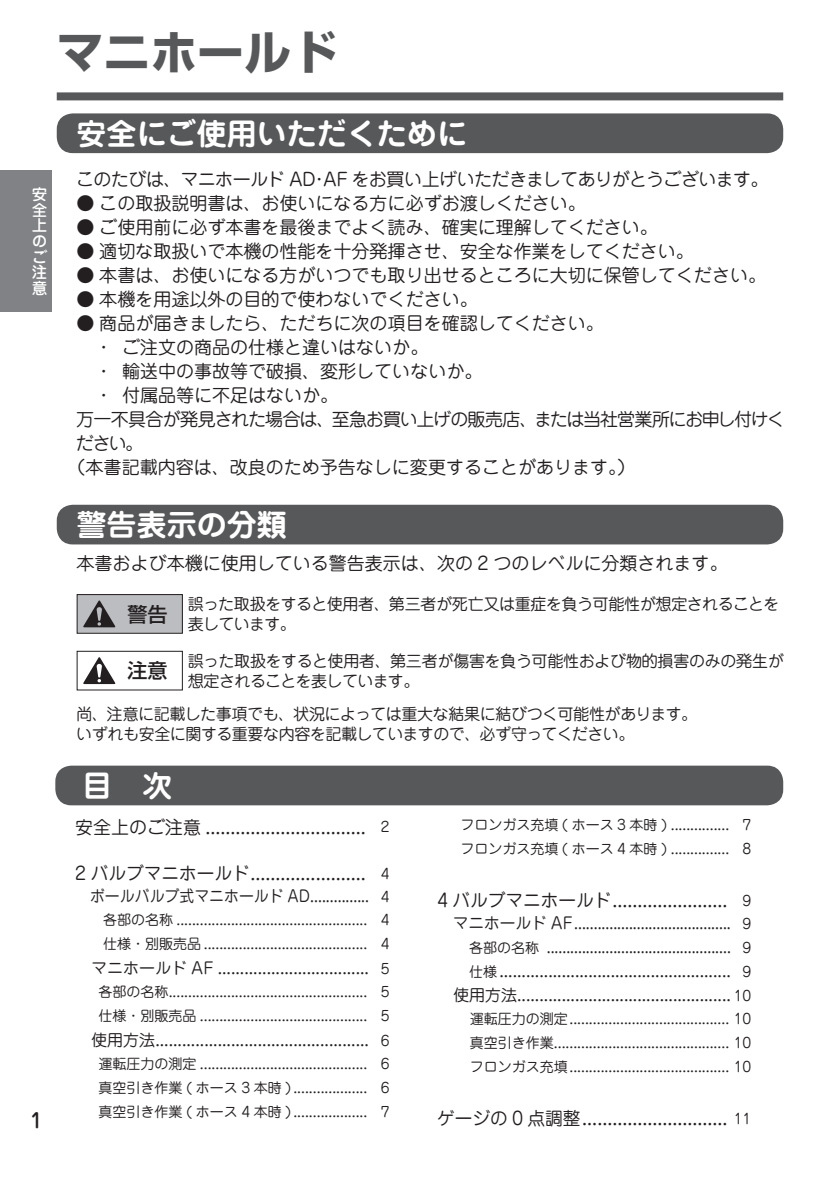
<style>
.page{position:relative;width:840px;height:1191px;background:#fff}
.page>*{position:absolute;margin:0;border:0;box-sizing:border-box;transform-origin:0 0}
.t1{font:700 46.8px "Shin Go Pro";color:#57585a}
.t2{font:700 30px "Jun 501 Pro";color:#fff}
.t3{font:500 20px "Shin Go Pro";color:#231f20}
.t4{font:500 19.8px "Jun 34 Pro";color:#231f20}
.t5{font:18px "Jun 201 Pro";color:#231f20}
.t6{font:18px "Jun 201 Pro";letter-spacing:-.06em;color:#231f20}
.t7{font:18px "Jun 201 Pro";letter-spacing:-.035em;color:#231f20}
.t8{font:16px/24px "Jun 201 Pro";color:#231f20;text-align:right}
.t9{font:16px/20px "Jun 201 Pro";letter-spacing:-.025em;color:#231f20}
.t10{font:16px "Jun 201 Pro";color:#231f20;scale:.93 1}
.t11{font:500 15.6px/15.6px "Jun 34 Pro";color:#fff;text-align:justify}
.t12{font:14px/24px "Jun 201 Pro";color:#231f20}
.s1{font-size:14px}
.s2{font-family:"Jun 34 Pro";font-weight:500}
</style>
<div class="page">
<div style="left:57px;top:92px;width:725px;height:8px;background:#57585a"></div>
<div style="left:55px;top:765px;width:727px;height:40px;background:#57585a;border-radius:16px"></div>
<div style="left:77px;top:594px;width:105px;height:39px;background:#bcbdc0"></div>
<div style="left:77px;top:594px;width:106px;height:40px;border:1px solid #231f20"></div>
<svg style="left:83px;top:600px;width:32px;height:27px"></svg>
<div style="left:57px;top:113px;width:725px;height:40px;background:#57585a;border-radius:16px"></div>
<div style="left:57px;top:505px;width:725px;height:39px;background:#57585a;border-radius:16px"></div>
<div style="left:77px;top:651px;width:106px;height:39px;border:1px solid #231f20"></div>
<svg style="left:83px;top:657px;width:32px;height:27px"></svg>
<div style="left:0;top:170px;width:51px;height:142px;background:#808285"></div>
<h1 class="t1" style="left:57px;top:15px;width:282px">マニホールド</h1>
<p class="t11" style="left:32px;top:185px;width:17px">安全上のご注意</p>
<h3 class="t4" style="left:31px;top:1104px;width:14px">1</h3>
<h2 class="t2" style="left:77px;top:109px;width:391px">安全にご使用いただくために</h2>
<p class="t7" style="left:76px;top:165px;width:693px">このたびは、マニホールド AD･AF をお買い上げいただきましてありがとうございます。</p>
<p class="t5" style="left:77px;top:189px;width:510px">● この取扱説明書は、お使いになる方に必ずお渡しください。</p>
<p class="t5" style="left:77px;top:213px;width:582px">● ご使用前に必ず本書を最後までよく読み、確実に理解してください。</p>
<p class="t5" style="left:77px;top:237px;width:618px">● 適切な取扱いで本機の性能を十分発揮させ、安全な作業をしてください。</p>
<p class="t5" style="left:77px;top:261px;width:690px">● 本書は、お使いになる方がいつでも取り出せるところに大切に保管してください。</p>
<p class="t5" style="left:77px;top:285px;width:402px">● 本機を用途以外の目的で使わないでください。</p>
<p class="t5" style="left:77px;top:309px;width:528px">● 商品が届きましたら、ただちに次の項目を確認してください。</p>
<p class="t5" style="left:95px;top:333px;width:335px">・ ご注文の商品の仕様と違いはないか。</p>
<p class="t5" style="left:95px;top:357px;width:389px">・ 輸送中の事故等で破損、変形していないか。</p>
<p class="t5" style="left:95px;top:381px;width:245px">・ 付属品等に不足はないか。</p>
<p class="t6" style="left:76px;top:405px;width:709px">万一不具合が発見された場合は、至急お買い上げの販売店、または当社営業所にお申し付けく</p>
<p class="t5" style="left:76px;top:429px;width:69px">ださい。</p>
<p class="t5" style="left:68px;top:453px;width:568px">（本書記載内容は、改良のため予告なしに変更することがあります。）</p>
<h2 class="t2" style="left:77px;top:501px;width:211px">警告表示の分類</h2>
<p class="t5" style="left:77px;top:549px;width:652px">本書および本機に使用している警告表示は、次の 2 つのレベルに分類されます。</p>
<h3 class="t3" style="left:127px;top:597px;width:41px">警告</h3>
<p class="t9" style="left:188px;top:592px;width:593px">誤った取扱をすると使用者、第三者が死亡又は重症を負う可能性が想定されることを表しています。</p>
<p class="t9" style="left:127px;top:649px;width:657px;text-indent:60px">誤った取扱をすると使用者、第三者が傷害を負う可能性および物的損害のみの発生が<sup>注意</sup> 想定されることを表しています。</p>
<p class="t9" style="left:76px;top:702px;width:622px">尚、注意に記載した事項でも、状況によっては重大な結果に結びつく可能性があります。いずれも安全に関する重要な内容を記載していますので、必ず守ってください。</p>
<h2 class="t2" style="left:82px;top:761px;width:91px">目　次</h2>
<p class="t5" style="left:75px;top:812px;width:316px">安全上のご注意 ................................ <span class="s1">2</span></p>
<p class="t5" style="left:75px;top:859px;width:315px">2 バルブマニホールド....................... <span class="s1">4</span></p>
<p class="t10" style="left:75px;top:883px;width:339px">　ボールバルブ式マニホールド AD............... <span class="s1">4</span></p>
<p class="t12" style="left:75px;top:905px;width:316px;text-align:right">　各部の名称 ................................................. 4<span class="s2">　　</span>仕様・別販売品 .......................................... 4</p>
<p class="t8" style="left:91px;top:954px;width:299px">マニホールド AF .................................. <span class="s1">5</span></p>
<p class="t12" style="left:75px;top:977px;width:316px"><span class="s2">　</span> 各部の名称................................................... 5<span class="s2">　</span> 仕様・別販売品 ........................................... 5</p>
<p class="t9" style="left:91px;top:1028px;width:300px">使用方法................................................ <span class="s1">6</span></p>
<p class="t12" style="left:98px;top:1049px;width:292px;text-align:justify">運転圧力の測定 ........................................... 6真空引き作業 ( ホース 3 本時 ) ................... 6真空引き作業 ( ホース 4 本時 ) ................... 7</p>
<p class="t12" style="left:460px;top:811px;width:292px">フロンガス充填 ( ホース 3 本時 ) ............... 7フロンガス充填 ( ホース 4 本時 ) ............... 8</p>
<p class="t5" style="left:437px;top:886px;width:316px">4 バルブマニホールド....................... <span class="s1">9</span></p>
<p class="t8" style="left:437px;top:909px;width:316px">マニホールド AF........................................ <span class="s1">9</span><span class="s2">　</span><span class="s1">各部の名称</span> ............................................... <span class="s1">9</span>　　<span class="s1">仕様</span> .................................................... <span class="s1">9</span>使用方法................................................ <span class="s1">10</span></p>
<p class="t12" style="left:469px;top:1004px;width:283px;text-align:justify">運転圧力の測定......................................... 10真空引き作業............................................. 10フロンガス充填......................................... 10</p>
<p class="t5" style="left:437px;top:1104px;width:316px">ゲージの 0 点調整............................. <span class="s1">11</span></p>
</div>
